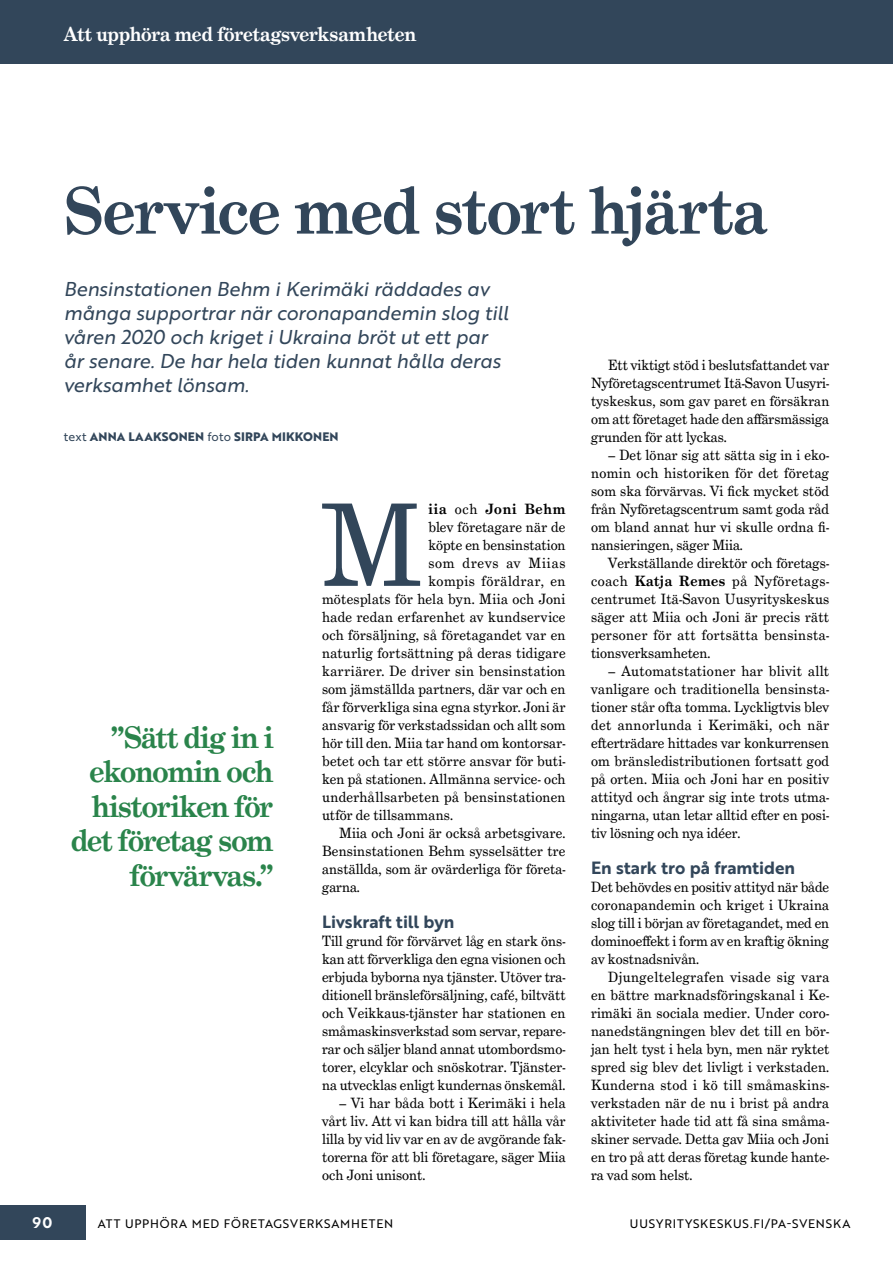
<style>
.page{position:relative;width:893px;height:1263px;background:#fff}
.page>*{position:absolute;margin:0;border:0;box-sizing:border-box;transform-origin:0 0}
._3_-_LEIPIS__Grad_ANGFANGI{font:114px "Grad";color:#32465a}
._1_-_H1__Grad_43__sininen{font:700 64.5px "Grad";letter-spacing:-.005em;color:#32465a}
.t1{font:700 30px/34.5px "Grad";letter-spacing:-.02em;color:#2a844b;text-align:right}
._2_-_INGRESSI{font:19.5px/24px "Brother 1816 Regular Italic";letter-spacing:-.01em;color:#32465a}
.t2{font:700 19.5px "Grad";letter-spacing:-.005em;color:#fff}
._4_-_VÄLIOTSIKKO__Brother_11_5__sin{font:17.25px "Brother 1816 Bold";color:#32465a}
.t3{font:15px "Brother 1816 Bold";color:#fff}
._3_-_LEIPIS__Grad__SIS{font:14.25px/18px "Grad";color:#000;text-align:justify}
._3_-_LEIPIS__Grad__EI_SIS{font:14.25px/18px "Grad";color:#000;text-align:justify}
._3_-_LEIPIS__Grad_ANGFANGI-2{font:14.25px "Grad";letter-spacing:.015em;color:#000}
._3_-_LEIPIS__Grad_ANGFANGI-3{font:14.25px "Grad";letter-spacing:.04em;color:#000}
._3_-_LEIPIS__Grad_ANGFANGI-4{font:14.25px "Grad";letter-spacing:.055em;color:#000}
._3_-_LEIPIS__Grad_ANGFANGI-5{font:700 14.25px "Grad";letter-spacing:.065em;color:#000}
.t4{font:12px "Brother 1816 Regular";letter-spacing:.07em;color:#000}
._7_-_CREDIT{font:700 12px "Brother 1816 Extra";letter-spacing:.015em;color:#32465a}
.s1{font-weight:700}
.s2{font-family:"Brother 1816 Regular";font-weight:400}
.s3{font-weight:400}
</style>
<div class="page">
<div style="left:0;top:1205px;width:85px;height:34px;background:#32465a"></div>
<div style="left:0;top:0;width:893px;height:64px;background:#32465a"></div>
<h3 class="t2" style="left:64px;top:22px;width:354px">Att upphöra med företagsverksamheten</h3>
<h1 class="_1_-_H1__Grad_43__sininen" style="left:64px;top:170px;width:705px">Service med stort hjärta</h1>
<p class="_2_-_INGRESSI" style="left:64px;top:277px;width:446px">Bensinstationen Behm i Kerimäki räddades av många supportrar när coronapandemin slog till våren 2020 och kriget i Ukraina bröt ut ett par år senare. De har hela tiden kunnat hålla deras verksamhet lönsam.</p>
<p class="_3_-_LEIPIS__Grad__SIS" style="left:591px;top:356px;width:240px;text-indent:17px">Ett viktigt stöd i beslutsfattandet var Nyföretagscentrumet Itä-Savon Uusyri‑ tyskeskus, som gav paret en försäkran om att företaget hade den affärsmässiga grunden för att lyckas.</p>
<p class="_3_-_LEIPIS__Grad__SIS" style="left:591px;top:446px;width:240px;text-indent:17px">– Det lönar sig att sätta sig in i eko‑ nomin och historiken för det företag som ska förvärvas. Vi fick mycket stöd från Nyföretagscentrum samt goda råd om bland annat hur vi skulle ordna fi‑ nansieringen, säger Miia.</p>
<p class="_3_-_LEIPIS__Grad__SIS" style="left:591px;top:554px;width:240px;text-indent:17px">Verkställande direktör och företags‑ coach <span class="s1">Katja Remes</span> på Nyföretags‑ centrumet Itä-Savon Uusyrityskeskus säger att Miia och Joni är precis rätt personer för att fortsätta bensinsta‑ tionsverksamheten.</p>
<p class="_3_-_LEIPIS__Grad__SIS" style="left:591px;top:662px;width:240px;text-indent:17px">– Automatstationer har blivit allt vanligare och traditionella bensinsta‑ tioner står ofta tomma. Lyckligtvis blev det annorlunda i Kerimäki, och när efterträdare hittades var konkurrensen om bränsledistributionen fortsatt god på orten. Miia och Joni har en positiv attityd och ångrar sig inte trots utma‑ ningarna, utan letar alltid efter en posi‑ tiv lösning och nya idéer.</p>
<p class="_4_-_VÄLIOTSIKKO__Brother_11_5__sin" style="left:591px;top:854px;width:206px">En stark tro på framtiden</p>
<p class="_3_-_LEIPIS__Grad__EI_SIS" style="left:591px;top:878px;width:240px">Det behövdes en positiv attityd när både coronapandemin och kriget i Ukraina slog till i början av företagandet, med en dominoeffekt i form av en kraftig ökning av kostnadsnivån.</p>
<p class="_3_-_LEIPIS__Grad__SIS" style="left:591px;top:968px;width:240px;text-indent:17px">Djungeltelegrafen visade sig vara en bättre marknadsföringskanal i Ke‑ rimäki än sociala medier. Under coro‑ nanedstängningen blev det till en bör‑ jan helt tyst i hela byn, men när ryktet spred sig blev det livligt i verkstaden.<br>Kunderna stod i kö till småmaskins‑ verkstaden när de nu i brist på andra aktiviteter hade tid att få sina småma‑ skiner servade. Detta gav Miia och Joni en tro på att deras företag kunde hante‑ ra vad som helst.</p>
<p class="_7_-_CREDIT" style="left:64px;top:428px;width:276px"><span class="s2">text</span> ANNA LAAKSONEN <span class="s2">foto</span> SIRPA MIKKONEN</p>
<p class="_3_-_LEIPIS__Grad_ANGFANGI" style="left:320px;top:475px;width:104px">M</p>
<p class="_3_-_LEIPIS__Grad_ANGFANGI-5" style="left:428px;top:500px;width:139px">iia <span class="s3">och</span> Joni Behm</p>
<p class="_3_-_LEIPIS__Grad_ANGFANGI-2" style="left:428px;top:518px;width:139px">blev företagare när de</p>
<p class="_3_-_LEIPIS__Grad_ANGFANGI-2" style="left:428px;top:536px;width:139px">köpte en bensinstation</p>
<p class="_3_-_LEIPIS__Grad_ANGFANGI-4" style="left:428px;top:554px;width:139px">som drevs av Miias</p>
<p class="_3_-_LEIPIS__Grad_ANGFANGI-3" style="left:428px;top:572px;width:139px">kompis föräldrar, en</p>
<p class="_3_-_LEIPIS__Grad_ANGFANGI-2" style="left:322px;top:590px;width:245px">mötesplats för hela byn. Miia och Joni</p>
<p class="_3_-_LEIPIS__Grad_ANGFANGI-2" style="left:322px;top:608px;width:245px">hade redan erfarenhet av kundservice</p>
<p class="_3_-_LEIPIS__Grad_ANGFANGI-2" style="left:322px;top:626px;width:245px">och försäljning, så företagandet var en</p>
<p class="_3_-_LEIPIS__Grad_ANGFANGI-2" style="left:322px;top:644px;width:245px">naturlig fortsättning på deras tidigare</p>
<p class="_3_-_LEIPIS__Grad_ANGFANGI-2" style="left:322px;top:662px;width:245px">karriärer. De driver sin bensinstation</p>
<p class="_3_-_LEIPIS__Grad_ANGFANGI-2" style="left:322px;top:680px;width:245px">som jämställda partners, där var och en</p>
<p class="_3_-_LEIPIS__Grad_ANGFANGI-2" style="left:322px;top:698px;width:245px">får förverkliga sina egna styrkor. Joni är</p>
<p class="_3_-_LEIPIS__Grad_ANGFANGI-2" style="left:322px;top:716px;width:245px">ansvarig för verkstadssidan och allt som</p>
<p class="_3_-_LEIPIS__Grad_ANGFANGI-2" style="left:322px;top:734px;width:245px">hör till den. Miia tar hand om kontorsar‑</p>
<p class="_3_-_LEIPIS__Grad_ANGFANGI-2" style="left:322px;top:752px;width:245px">betet och tar ett större ansvar för buti‑</p>
<p class="_3_-_LEIPIS__Grad_ANGFANGI-2" style="left:322px;top:770px;width:245px">ken på stationen. Allmänna service- och</p>
<p class="_3_-_LEIPIS__Grad_ANGFANGI-2" style="left:322px;top:788px;width:245px">underhållsarbeten på bensinstationen</p>
<p class="_3_-_LEIPIS__Grad_ANGFANGI-2" style="left:322px;top:806px;width:132px">utför de tillsammans.</p>
<p class="_3_-_LEIPIS__Grad__SIS" style="left:322px;top:824px;width:245px;text-indent:17px">Miia och Joni är också arbetsgivare.<br>Bensinstationen Behm sysselsätter tre anställda, som är ovärderliga för företa‑ garna.</p>
<p class="_4_-_VÄLIOTSIKKO__Brother_11_5__sin" style="left:322px;top:908px;width:134px">Livskraft till byn</p>
<p class="_3_-_LEIPIS__Grad__EI_SIS" style="left:322px;top:932px;width:245px">Till grund för förvärvet låg en stark öns‑ kan att förverkliga den egna visionen och erbjuda byborna nya tjänster. Utöver tra‑ ditionell bränsleförsäljning, café, biltvätt och Veikkaus-tjänster har stationen en småmaskinsverkstad som servar, repare‑ rar och säljer bland annat utombordsmo‑ torer, elcyklar och snöskotrar. Tjänster‑ na utvecklas enligt kundernas önskemål.</p>
<p class="_3_-_LEIPIS__Grad__SIS" style="left:322px;top:1094px;width:245px;text-indent:17px">– Vi har båda bott i Kerimäki i hela vårt liv. Att vi kan bidra till att hålla vår lilla by vid liv var en av de avgörande fak‑ torerna för att bli företagare, säger Miia och Joni unisont.</p>
<h3 class="t1" style="left:71px;top:720px;width:204px">”Sätt dig in i ekonomin och historiken för det företag som förvärvas.”</h3>
<p class="t3" style="left:33px;top:1211px;width:22px">90</p>
<p class="t4" style="left:98px;top:1215px;width:297px">ATT UPPHÖRA MED FÖRETAGSVERKSAMHETEN</p>
<p class="t4" style="left:630px;top:1215px;width:222px">UUSYRITYSKESKUS.FI/PA-SVENSKA</p>
</div>
